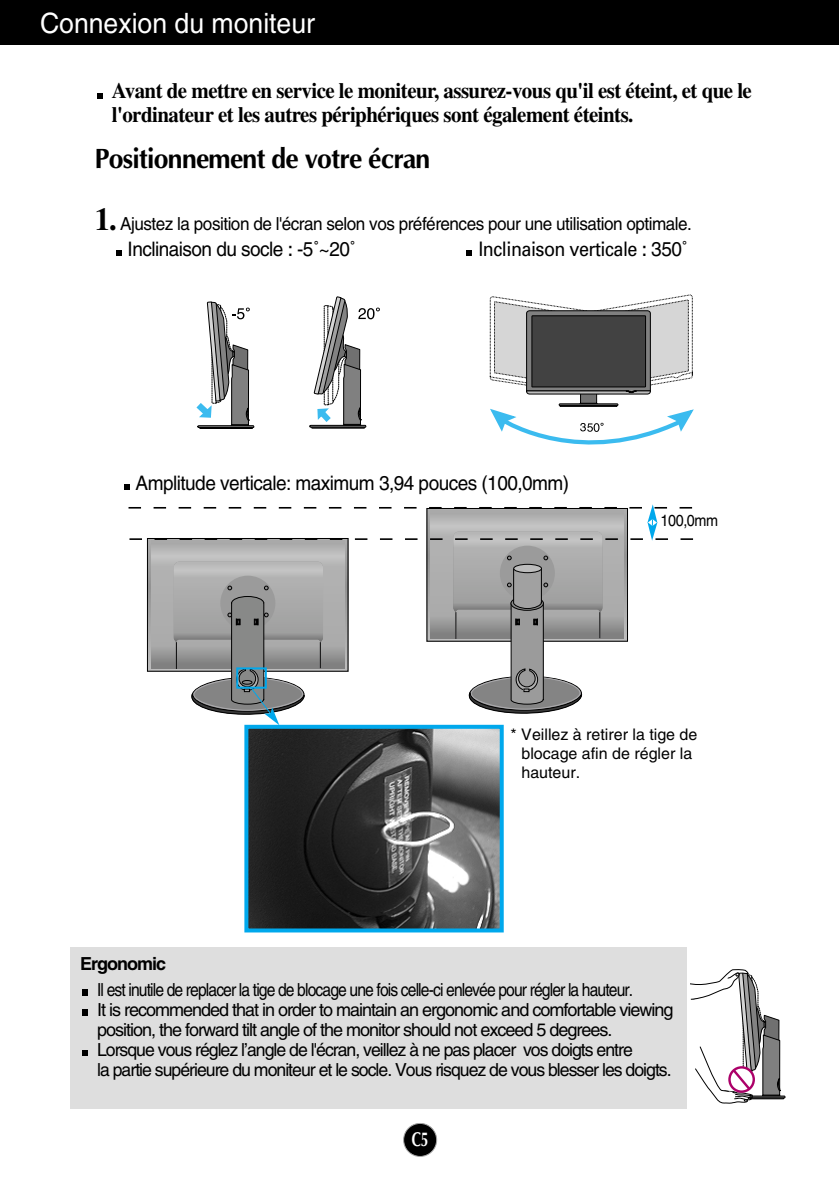
<style>
.page{position:relative;width:839px;height:1189px;background:#fff}
.page>*{position:absolute;margin:0;border:0;box-sizing:border-box;transform-origin:0 0}
.t1{font:700 28px "Optima";letter-spacing:-.03em;color:#000;scale:.95 1}
.t2{font:28px "Helvetica";color:#fff;scale:.95 1}
.t3{font:700 22px/24px "Times";letter-spacing:-.025em;color:#000;scale:.95 1}
.t4{font:20px "Helvetica";letter-spacing:-.03em;color:#000;scale:.95 1}
.t5{font:20px "Univers";letter-spacing:-.03em;color:#000;scale:.9 1}
.t6{font:700 20px "Optima";color:#fff;scale:.7 1}
.t7{font:18px/20px "Helvetica";letter-spacing:-.055em;color:#000;scale:.87 1}
.t8{font:18px "Helvetica";letter-spacing:-.03em;color:#000;scale:.95 1}
.t9{font:700 18px "Helvetica";letter-spacing:-.055em;color:#000}
.t10{font:16px/19.2px "Helvetica";color:#000}
.t11{font:16px "Helvetica";color:#000;scale:.9 1}
.s1{font-family:"Times";font-weight:700;font-size:32px}
.s2{font-family:"Univers"}
.s3{font-family:"Helvetica"}
</style>
<div class="page">
<div style="left:403px;top:1123px;width:33px;height:33px;background:#000;border-radius:50%"></div>
<div style="left:403px;top:1123px;width:34px;height:34px;border:2px solid #a5a5a5;border-radius:50%"></div>
<div style="left:0;top:0;width:839px;height:45px;background:#000"></div>
<svg style="left:466px;top:250px;width:6px;height:6px"></svg>
<svg style="left:116px;top:250px;width:5px;height:6px"></svg>
<svg style="left:97px;top:93px;width:5px;height:5px"></svg>
<div style="left:70px;top:947px;width:616px;height:161px;background:#dedede"></div>
<svg style="left:82px;top:1050px;width:6px;height:6px"></svg>
<svg style="left:82px;top:1010px;width:6px;height:6px"></svg>
<svg style="left:82px;top:990px;width:6px;height:6px"></svg>
<svg style="left:124px;top:484px;width:5px;height:6px"></svg>
<svg style="left:128px;top:504px;width:566px;height:221px"></svg>
<img style="left:249px;top:730px;width:250px;height:197px">
<div style="left:244px;top:725px;width:260px;height:207px;border:4px solid #00a8ec"></div>
<div style="left:236px;top:667px;width:31px;height:21px;border:2px solid #00a8ec"></div>
<div style="left:311px;top:426px;width:54px;height:2px;background:#4f4f4f;border:1px solid #000"></div>
<div style="left:310px;top:425px;width:56px;height:2px;background:#828282;border:1px solid #000"></div>
<svg style="left:490px;top:403px;width:204px;height:42px"></svg>
<div style="left:580px;top:393px;width:16px;height:10px;background:#737373"></div>
<div style="left:559px;top:404px;width:59px;height:2px;background:#737373;border:1px solid #000"></div>
<svg style="left:490px;top:295px;width:202px;height:100px"></svg>
<div style="left:198px;top:425px;width:56px;height:3px;background:#828282;border:1px solid #000"></div>
<svg style="left:196px;top:302px;width:54px;height:127px"></svg>
<svg style="left:314px;top:296px;width:66px;height:130px"></svg>
<div style="left:730px;top:1097px;width:54px;height:2px;background:#4f4f4f;border:1px solid #000"></div>
<div style="left:729px;top:1096px;width:56px;height:2px;background:#828282;border:1px solid #000"></div>
<svg style="left:690px;top:969px;width:90px;height:134px"></svg>
<h1 class="t2" style="left:40px;top:13px;width:291px">Connexion du moniteur</h1>
<p class="t3" style="left:112px;top:81px;width:675px">Avant de mettre en service le moniteur, assurez-vous qu'il est éteint, et que le l'ordinateur et les autres périphériques sont également éteints.</p>
<h1 class="t1" style="left:95px;top:147px;width:355px">Positionnement de votre écran</h1>
<p class="t8" style="left:95px;top:217px;width:630px"><span class="s1">1.</span> Ajustez la position de l'écran selon vos préférences pour une utilisation optimale.</p>
<p class="t4" style="left:128px;top:241px;width:242px">Inclinaison du socle <span class="s2">:</span> -5˚~20˚</p>
<p class="t5" style="left:478px;top:241px;width:234px">Inclinaison verticale : <span class="s3">350˚</span></p>
<p class="t4" style="left:136px;top:476px;width:458px">Amplitude verticale: maximum 3,94 pouces (100,0mm)</p>
<p class="t11" style="left:660px;top:514px;width:65px">100,0mm</p>
<p class="t10" style="left:521px;top:726px;width:177px;text-indent:-11px">* Veillez à retirer la tige de blocage afin de régler la hauteur.</p>
<p class="t9" style="left:80px;top:957px;width:87px">Ergonomic</p>
<p class="t7" style="left:97px;top:981px;width:664px">Il est inutile de replacer la tige de blocage une fois celle-ci enlevée pour régler la hauteur.<br>It is recommended that in order to maintain an ergonomic and comfortable viewing position, the forward tilt angle of the monitor should not exceed 5 degrees.<br>Lorsque vous réglez l’angle de l'écran, veillez à ne pas placer vos doigts entre<br>la partie supérieure du moniteur et le socle. Vous risquez de vous blesser les doigts.</p>
<p class="t6" style="left:412px;top:1131px;width:25px">C5</p>
</div>
